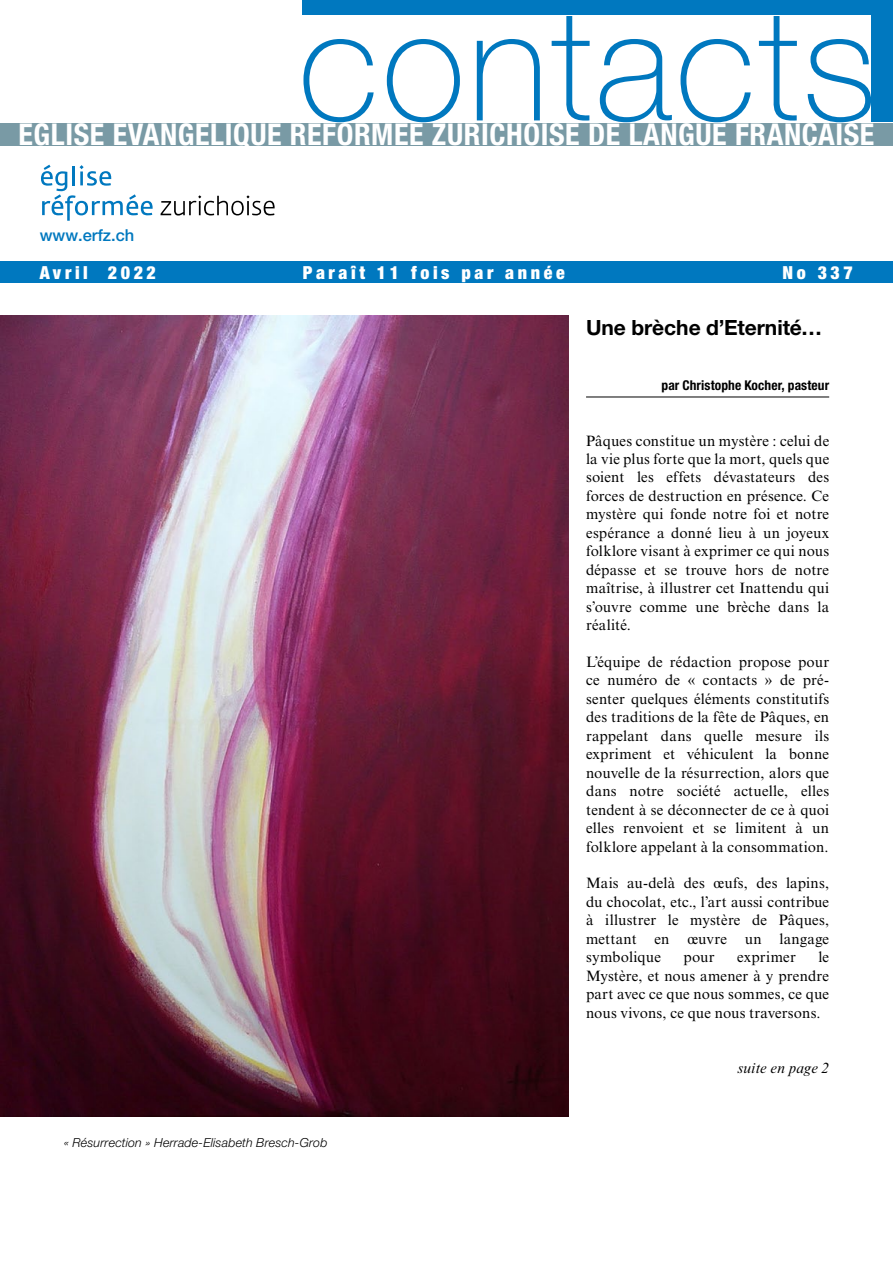
<style>
.page{position:relative;width:893px;height:1263px;background:#fff}
.page>*{position:absolute;margin:0;border:0;box-sizing:border-box;transform-origin:0 0}
.t1{font:100 154.95px "Helvetica Neue LT Pro";letter-spacing:.02em;color:#0078bf}
.t2{font:700 condensed 30px "Helvetica Neue LT Pro";letter-spacing:.02em;color:#fff}
.t3{font:700 21px "Helvetica Neue LT Pro";letter-spacing:-.005em;color:#000}
.t4{font:900 condensed 18px "Helvetica Neue LT Pro";letter-spacing:.2em;color:#fff}
.t5{font:500 16.5px "Helvetica Neue LT Pro";color:#0078bf}
.t6{font:15px/18.5px "Times NRMT Pro";letter-spacing:.01em;color:#000;text-align:justify}
.t7{font:italic 15px "Times NRMT Pro";letter-spacing:.01em;color:#000}
.t8{font:700 condensed 13.5px "Helvetica Neue LT Pro";letter-spacing:.005em;color:#000}
.t9{font:italic 300 12.45px "Helvetica Neue LT Pro";letter-spacing:.015em;color:#000}
</style>
<div class="page">
<div style="left:0;top:123px;width:893px;height:22px;background:#799aa5"></div>
<div style="left:0;top:262px;width:893px;height:21px;background:#0078bf"></div>
<svg style="left:41px;top:165px;width:112px;height:56px"></svg>
<svg style="left:161px;top:195px;width:114px;height:21px"></svg>
<div style="left:871px;top:10px;width:22px;height:112px;background:#0078bf"></div>
<div style="left:303px;top:0;width:590px;height:15px;background:#0078bf"></div>
<hr style="left:586px;top:397px;width:243px;height:1px;background:#000">
<img style="left:0;top:316px;width:568px;height:800px">
<h1 class="t1" style="left:298px;top:-27px;width:580px">contacts</h1>
<h2 class="t2" style="left:19px;top:117px;width:857px">ÉGLISE ÉVANGÉLIQUE RÉFORMÉE ZURICHOISE DE LANGUE FRANÇAISE</h2>
<p class="t5" style="left:40px;top:225px;width:96px">www.erfz.ch</p>
<p class="t4" style="left:40px;top:262px;width:118px">Avril 2022</p>
<p class="t4" style="left:303px;top:262px;width:263px">Paraît 11 fois par année</p>
<p class="t4" style="left:782px;top:262px;width:72px">No 337</p>
<h3 class="t3" style="left:586px;top:314px;width:238px">Une brèche d’Eternité…</h3>
<p class="t8" style="left:662px;top:377px;width:169px">par Christophe Kocher, pasteur</p>
<p class="t6" style="left:586px;top:432px;width:245px">Pâques constitue un mystère : celui de la vie plus forte que la mort, quels que soient les effets dévastateurs des forces de destruction en présence. Ce mystère qui fonde notre foi et notre espérance a donné lieu à un joyeux folklore visant à exprimer ce qui nous dépasse et se trouve hors de notre maîtrise, à illustrer cet Inattendu qui s’ouvre comme une brèche dans la réalité.</p>
<p class="t6" style="left:586px;top:653px;width:245px">L’équipe de rédaction propose pour ce numéro de « contacts » de pré&shy;senter quelques éléments constitutifs des traditions de la fête de Pâques, en rappelant dans quelle mesure ils expriment et véhiculent la bonne nouvelle de la résurrection, alors que dans notre société actuelle, elles tendent à se déconnecter de ce à quoi elles renvoient et se limitent à un folklore appelant à la consommation.</p>
<p class="t6" style="left:586px;top:875px;width:245px">Mais au-delà des œufs, des lapins, du chocolat, etc., l’art aussi contribue à illustrer le mystère de Pâques, mettant en œuvre un langage symbolique</p>
<p class="t6" style="left:684px;top:949px;width:33px">pour</p>
<p class="t6" style="left:737px;top:949px;width:60px">exprimer</p>
<p class="t6" style="left:586px;top:949px;width:245px;text-indent:232px">le Mystère, et nous amener à y prendre part avec ce que nous sommes, ce que nous vivons, ce que nous traversons.</p>
<p class="t9" style="left:64px;top:1135px;width:265px">« Résurrection » Herrade-Elisabeth Bresch-Grob</p>
<p class="t7" style="left:737px;top:1059px;width:93px">suite en page 2</p>
</div>
